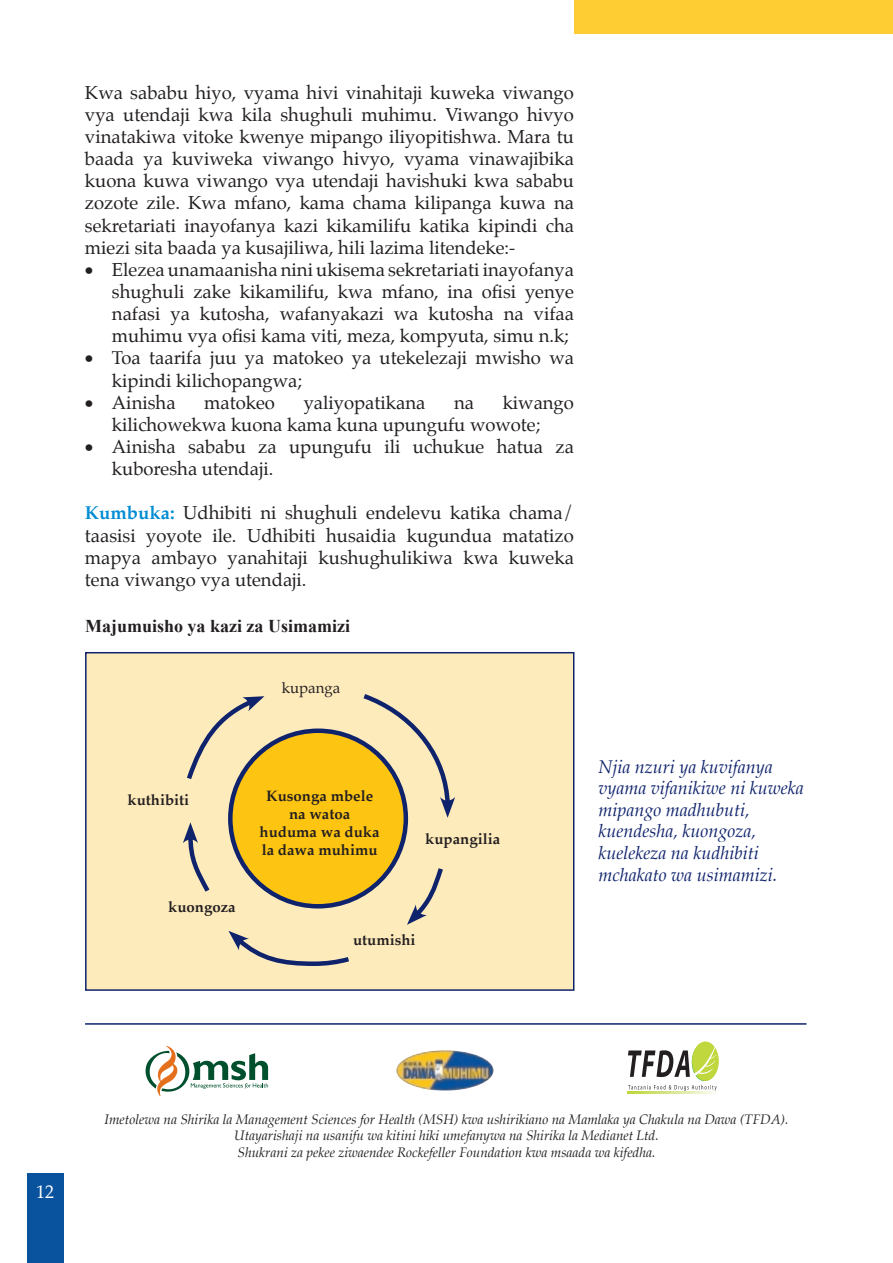
<style>
.page{position:relative;width:893px;height:1263px;background:#fff}
.page>*{position:absolute;margin:0;border:0;box-sizing:border-box;transform-origin:0 0}
.t1{font:18.45px/22.2px "Palatino";color:#231f20;text-align:justify}
.t2{font:italic 18px/21.6px "Palatino";color:#0f236c}
.t3{font:700 18px "Times New Roman";color:#231f20}
.t4{font:18px "Palatino";color:#fff}
.t5{font:700 15px/18px "Palatino";color:#231f20;text-align:center}
.t6{font:15px "Palatino";color:#231f20}
.t7{font:italic 13.5px/16.2px "Palatino";color:#231f20;text-align:center}
.s1{font-weight:700;color:#008cd3}
</style>
<div class="page">
<div style="left:27px;top:1174px;width:36px;height:89px;background:#09539e"></div>
<div style="left:574px;top:0;width:319px;height:34px;background:#fecd34"></div>
<hr style="left:85px;top:1023px;width:721px;height:2px;background:#0f236c">
<div style="left:86px;top:653px;width:488px;height:337px;background:#feebbc"></div>
<div style="left:85px;top:652px;width:489px;height:339px;border:2px solid #0f236c"></div>
<div style="left:230px;top:731px;width:176px;height:175px;background:#fec412;border-radius:50%"></div>
<div style="left:228px;top:728px;width:180px;height:180px;border:4px solid #0f236c;border-radius:50%"></div>
<svg style="left:359px;top:694px;width:96px;height:124px"></svg>
<svg style="left:187px;top:696px;width:77px;height:88px"></svg>
<svg style="left:407px;top:868px;width:36px;height:57px"></svg>
<svg style="left:183px;top:822px;width:27px;height:70px"></svg>
<svg style="left:228px;top:931px;width:121px;height:35px"></svg>
<img style="left:396px;top:1050px;width:98px;height:41px;border-radius:50%">
<svg style="left:628px;top:1085px;width:89px;height:6px"></svg>
<div style="left:693px;top:1042px;width:25px;height:38px;background:#c0d73d;border-radius:50%"></div>
<div style="left:692px;top:1041px;width:27px;height:40px;border:1px solid #c0d73d;border-radius:50%"></div>
<svg style="left:628px;top:1043px;width:89px;height:34px"></svg>
<svg style="left:627px;top:1091px;width:87px;height:3px"></svg>
<svg style="left:146px;top:1046px;width:122px;height:50px"></svg>
<p class="t1" style="left:85px;top:81px;width:490px">Kwa sababu hiyo, vyama hivi vinahitaji kuweka viwango vya utendaji kwa kila shughuli muhimu. Viwango hivyo vinatakiwa vitoke kwenye mipango iliyopitishwa. Mara tu baada ya kuviweka viwango hivyo, vyama vinawajibika kuona kuwa viwango vya utendaji havishuki kwa sababu zozote zile. Kwa mfano, kama chama kilipanga kuwa na sekretariati inayofanya kazi kikamilifu katika kipindi cha miezi sita baada ya kusajiliwa, hili lazima litendeke:-</p>
<p class="t1" style="left:112px;top:258px;width:463px;text-indent:-27px">• Elezea unamaanisha nini ukisema sekretariati inayofanya shughuli zake kikamilifu, kwa mfano, ina ofisi yenye nafasi ya kutosha, wafanyakazi wa kutosha na vifaa muhimu vya ofisi kama viti, meza, kompyuta, simu n.k;</p>
<p class="t1" style="left:112px;top:347px;width:463px;text-indent:-27px">• Toa taarifa juu ya matokeo ya utekelezaji mwisho wa kipindi kilichopangwa;</p>
<p class="t1" style="left:85px;top:391px;width:92px">• Ainisha</p>
<p class="t1" style="left:204px;top:391px;width:72px">matokeo</p>
<p class="t1" style="left:304px;top:391px;width:123px">yaliyopatikana</p>
<p class="t1" style="left:454px;top:391px;width:21px">na</p>
<p class="t1" style="left:112px;top:391px;width:463px;text-indent:391px">kiwango kilichowekwa kuona kama kuna upungufu wowote;</p>
<p class="t1" style="left:112px;top:435px;width:463px;text-indent:-27px">• Ainisha sababu za upungufu ili uchukue hatua za kuboresha utendaji.</p>
<p class="t1" style="left:85px;top:502px;width:490px"><span class="s1">Kumbuka:</span> Udhibiti ni shughuli endelevu katika chama/ taasisi yoyote ile. Udhibiti husaidia kugundua matatizo mapya ambayo yanahitaji kushughulikiwa kwa kuweka tena viwango vya utendaji.</p>
<p class="t3" style="left:85px;top:615px;width:266px">Majumuisho ya kazi za Usimamizi</p>
<p class="t6" style="left:282px;top:675px;width:60px">kupanga</p>
<p class="t5" style="left:128px;top:790px;width:63px">kuthibiti</p>
<p class="t5" style="left:168px;top:897px;width:69px">kuongoza</p>
<p class="t5" style="left:260px;top:786px;width:121px">Kusonga mbele na watoa huduma wa duka la dawa muhimu</p>
<p class="t5" style="left:425px;top:830px;width:76px">kupangilia</p>
<p class="t5" style="left:353px;top:930px;width:64px">utumishi</p>
<p class="t2" style="left:598px;top:756px;width:207px">Njia nzuri ya kuvifanya vyama vifanikiwe ni kuweka mipango madhubuti, kuendesha, kuongoza, kuelekeza na kudhibiti mchakato wa usimamizi.</p>
<p class="t4" style="left:36px;top:1177px;width:10px">12</p>
<p class="t7" style="left:105px;top:1111px;width:685px">Imetolewa na Shirika la Management Sciences for Health (MSH) kwa ushirikiano na Mamlaka ya Chakula na Dawa (TFDA).<br>Utayarishaji na usanifu wa kitini hiki umefanywa na Shirika la Medianet Ltd.<br>Shukrani za pekee ziwaendee Rockefeller Foundation kwa msaada wa kifedha.</p>
</div>
